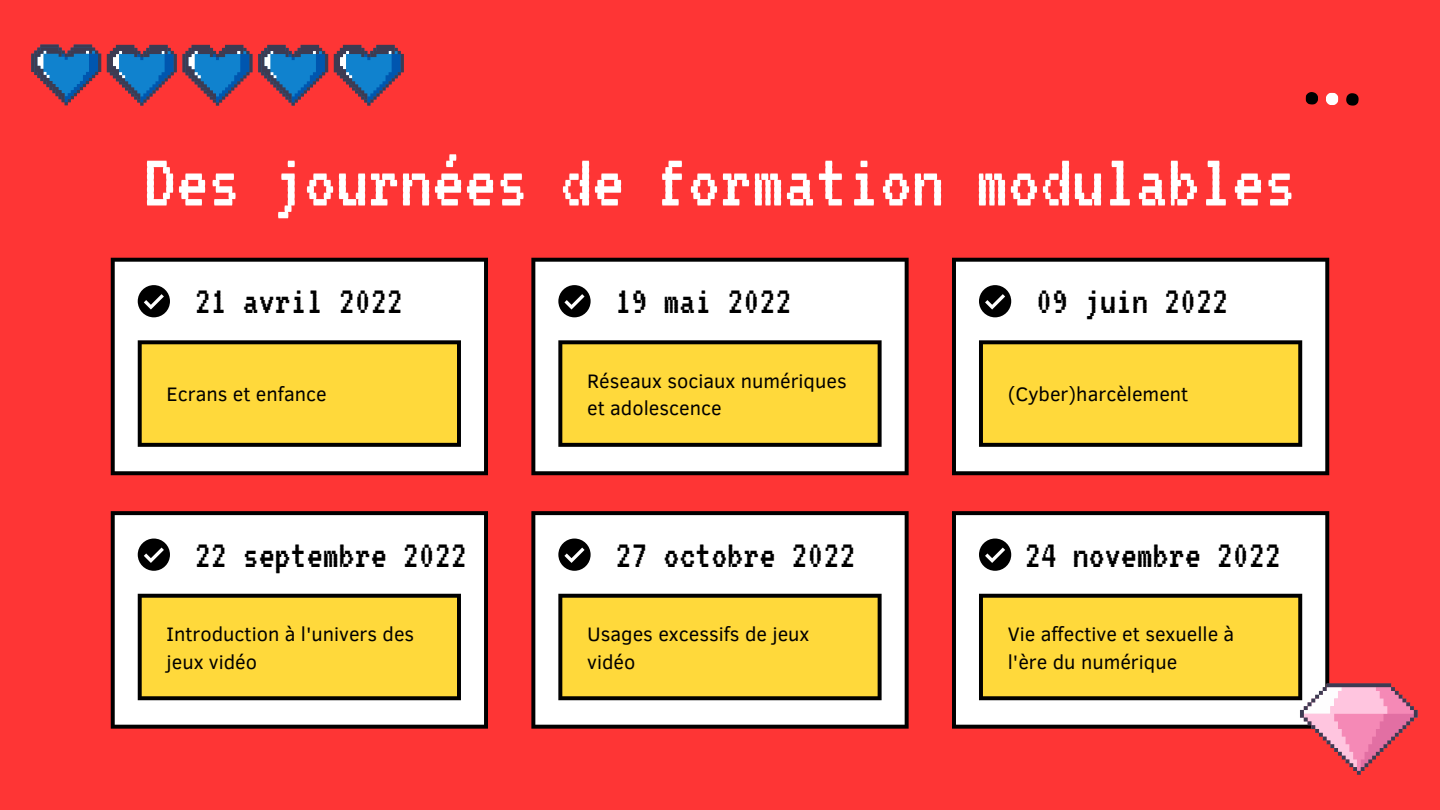
<style>
.page{position:relative;width:1440px;height:810px;background:#fe3535}
.page>*{position:absolute;margin:0;border:0;box-sizing:border-box;transform-origin:0 0}
.t1{font:80px "VT323";color:#fff}
.t2{font:40px "VT323";color:#000}
.t3{font:20px/27.8px "Clear Sans";color:#000}
</style>
<div class="page">
<svg style="left:1346px;top:93px;width:13px;height:13px"></svg>
<svg style="left:1326px;top:93px;width:13px;height:12px"></svg>
<svg style="left:1305px;top:92px;width:13px;height:13px"></svg>
<svg style="left:111px;top:258px;width:377px;height:217px;background:#e6e6e6"></svg>
<svg style="left:138px;top:340px;width:323px;height:107px;background:#e6c436"></svg>
<svg style="left:138px;top:285px;width:32px;height:32px"></svg>
<svg style="left:111px;top:511px;width:377px;height:218px;background:#e4e4e4"></svg>
<svg style="left:138px;top:594px;width:323px;height:106px;background:#e7c435"></svg>
<svg style="left:138px;top:539px;width:32px;height:32px"></svg>
<svg style="left:531px;top:258px;width:378px;height:217px;background:#e6e5e5"></svg>
<svg style="left:558px;top:340px;width:324px;height:107px;background:#e6c437"></svg>
<svg style="left:558px;top:285px;width:33px;height:32px"></svg>
<svg style="left:952px;top:258px;width:377px;height:217px;background:#e6e6e6"></svg>
<svg style="left:979px;top:340px;width:323px;height:107px;background:#e6c436"></svg>
<svg style="left:979px;top:285px;width:32px;height:32px"></svg>
<svg style="left:531px;top:511px;width:378px;height:218px;background:#e4e3e3"></svg>
<svg style="left:558px;top:594px;width:324px;height:106px;background:#e7c536"></svg>
<svg style="left:558px;top:539px;width:33px;height:32px"></svg>
<svg style="left:952px;top:511px;width:377px;height:218px;background:#e9e9e9"></svg>
<svg style="left:979px;top:539px;width:32px;height:32px"></svg>
<svg style="left:31px;top:45px;width:373px;height:61px"></svg>
<svg style="left:979px;top:594px;width:439px;height:181px"></svg>
<h1 class="t1" style="left:144px;top:122px;width:1153px">Des journées de formation modulables</h1>
<h2 class="t2" style="left:195px;top:272px;width:209px">21 avril 2022</h2>
<h2 class="t2" style="left:615px;top:271px;width:177px">19 mai 2022</h2>
<h2 class="t2" style="left:1036px;top:272px;width:193px">09 juin 2022</h2>
<p class="t3" style="left:167px;top:381px;width:162px">Ecrans et enfance</p>
<p class="t3" style="left:587px;top:367px;width:261px">Réseaux sociaux numériques et adolescence</p>
<p class="t3" style="left:1008px;top:381px;width:182px">(Cyber)harcèlement</p>
<h2 class="t2" style="left:195px;top:525px;width:273px">22 septembre 2022</h2>
<h2 class="t2" style="left:615px;top:525px;width:241px">27 octobre 2022</h2>
<h2 class="t2" style="left:1025px;top:525px;width:257px">24 novembre 2022</h2>
<p class="t3" style="left:167px;top:620px;width:249px">Introduction à l'univers des jeux vidéo</p>
<p class="t3" style="left:587px;top:620px;width:224px">Usages excessifs de jeux vidéo</p>
<p class="t3" style="left:1008px;top:620px;width:228px">Vie affective et sexuelle à l'ère du numérique</p>
</div>
